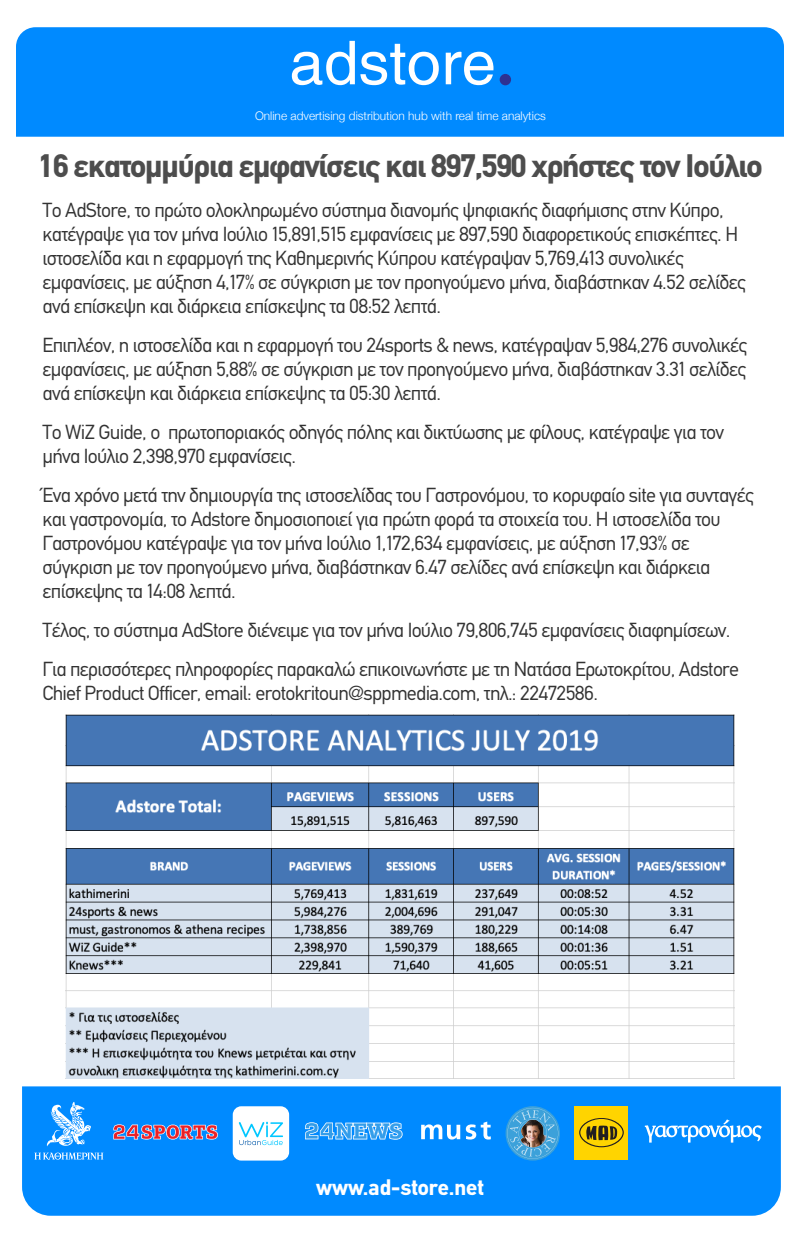
<style>
.page{position:relative;width:800px;height:1242px;background:#fff}
.page>*{position:absolute;margin:0;border:0;box-sizing:border-box;transform-origin:0 0}
.t1{font:700 32px "CF Din";letter-spacing:-.035em;color:#4d4d4d}
.t2{font:700 22px "CF Din";color:#fff}
.t3{font:20px/24px "CF Din";letter-spacing:-.035em;color:#333}
.t4{font:300 11.9px "Helvetica Neue";color:#fff}
</style>
<div class="page">
<div style="left:16px;top:27px;width:768px;height:110px;background:#008aff"></div>
<div style="left:22px;top:1086px;width:759px;height:129px;background:#008aff"></div>
<svg style="left:292px;top:41px;width:147px;height:44px"></svg>
<svg style="left:446px;top:52px;width:47px;height:33px"></svg>
<div style="left:500px;top:74px;width:11px;height:11px;background:#2e3192;border-radius:50%"></div>
<svg style="left:47px;top:1102px;width:44px;height:44px;background:#5ab3ff"></svg>
<svg style="left:34px;top:1152px;width:69px;height:8px"></svg>
<div style="left:575px;top:1106px;width:53px;height:53px;background:#ffd400"></div>
<svg style="left:579px;top:1118px;width:45px;height:29px"></svg>
<svg style="left:506px;top:1106px;width:54px;height:54px"></svg>
<svg style="left:507px;top:1108px;width:51px;height:51px;background:#4c95c5"></svg>
<svg style="left:645px;top:1119px;width:117px;height:23px"></svg>
<svg style="left:421px;top:1124px;width:39px;height:15px"></svg>
<svg style="left:466px;top:1121px;width:25px;height:18px"></svg>
<div style="left:233px;top:1106px;width:56px;height:54px;background:#fff;border-radius:9px"></div>
<svg style="left:238px;top:1121px;width:45px;height:24px"></svg>
<svg style="left:113px;top:1124px;width:105px;height:15px;background:#a1759e"></svg>
<svg style="left:305px;top:1122px;width:98px;height:17px;background:#59b1f4"></svg>
<img style="left:66px;top:714px;width:668px;height:364px">
<p class="t4" style="left:255px;top:106px;width:292px">Online advertising distribution hub with real time analytics</p>
<h1 class="t1" style="left:39px;top:149px;width:725px">16 εκατοµµύρια εµφανίσεις και 897,590 χρήστες τον Ιούλιο</h1>
<p class="t3" style="left:43px;top:198px;width:705px">Το AdStore, το πρώτο ολοκληρωµένο σύστηµα διανοµής ψηφιακής διαφήµισης στην Κύπρο, κατέγραψε για τον µήνα Ιούλιο 15,891,515 εµφανίσεις µε 897,590 διαφορετικούς επισκέπτες. Η ιστοσελίδα και η εφαρµογή της Καθηµερινής Κύπρου κατέγραψαν 5,769,413 συνολικές εµφανίσεις, µε αύξηση 4,17% σε σύγκριση µε τον προηγούµενο µήνα, διαβάστηκαν 4.52 σελίδες ανά επίσκεψη και διάρκεια επίσκεψης τα 08:52 λεπτά.</p>
<p class="t3" style="left:43px;top:333px;width:706px;text-align:justify">Επιπλέον, η ιστοσελίδα και η εφαρµογή του 24sports &amp; news, κατέγραψαν 5,984,276 συνολικές εµφανίσεις, µε αύξηση 5,88% σε σύγκριση µε τον προηγούµενο µήνα, διαβάστηκαν 3.31 σελίδες ανά επίσκεψη και διάρκεια επίσκεψης τα 05:30 λεπτά.</p>
<p class="t3" style="left:43px;top:420px;width:683px">Το WiZ Guide, ο πρωτοποριακός οδηγός πόλης και δικτύωσης µε φίλους, κατέγραψε για τον µήνα Ιούλιο 2,398,970 εµφανίσεις.</p>
<p class="t3" style="left:43px;top:483px;width:713px">Ένα χρόνο µετά την δηµιουργία της ιστοσελίδας του Γαστρονόµου, το κορυφαίο site για συνταγές και γαστρονοµία, το Adstore δηµοσιοποιεί για πρώτη φορά τα στοιχεία του. Η ιστοσελίδα του Γαστρονόµου κατέγραψε για τον µήνα Ιούλιο 1,172,634 εµφανίσεις, µε αύξηση 17,93% σε σύγκριση µε τον προηγούµενο µήνα, διαβάστηκαν 6.47 σελίδες ανά επίσκεψη και διάρκεια επίσκεψης τα 14:08 λεπτά.</p>
<p class="t3" style="left:43px;top:611px;width:698px;line-height:39px">Τέλος, το σύστηµα AdStore διένειµε για τον µήνα Ιούλιο 79,806,745 εµφανίσεις διαφηµίσεων.<br>Για περισσότερες πληροφορίες παρακαλώ επικοινωνήστε µε τη Νατάσα Ερωτοκρίτου, Adstore</p>
<p class="t3" style="left:43px;top:681px;width:557px">Chief Product Officer, email: erotokritoun@sppmedia.com, τηλ.: 22472586.</p>
<p class="t2" style="left:316px;top:1175px;width:169px">www.ad-store.net</p>
</div>
